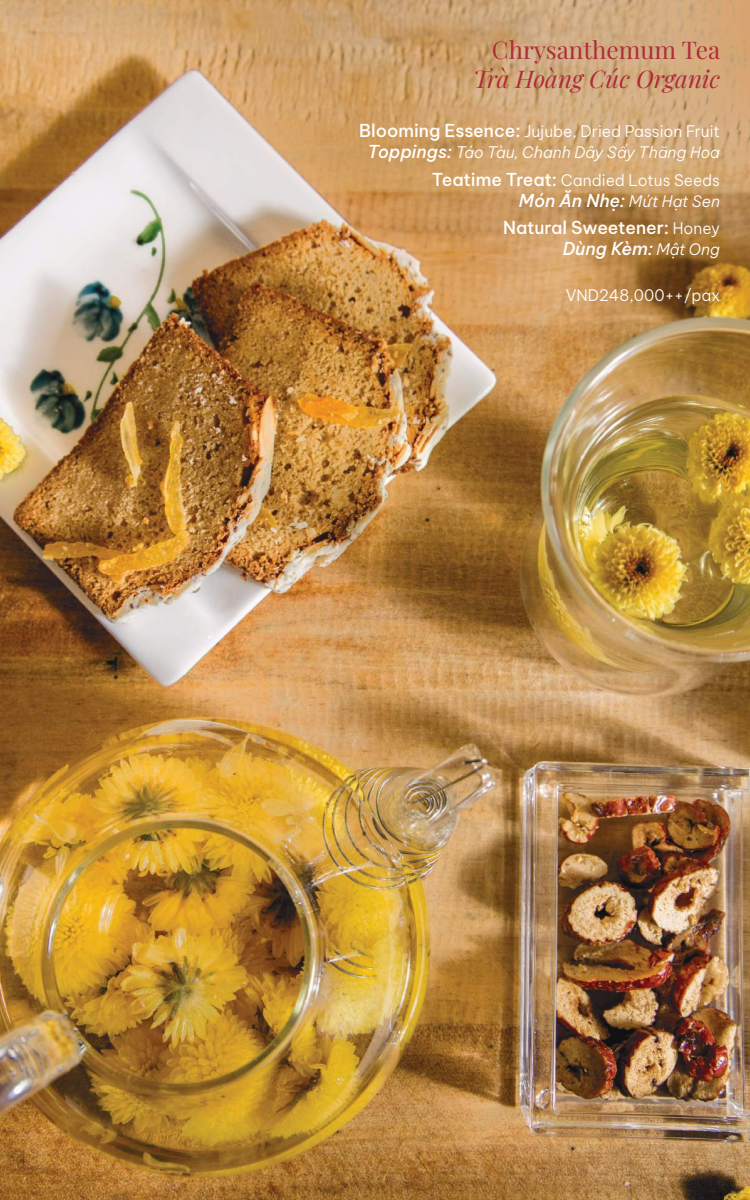
<style>
.page{position:relative;width:750px;height:1200px;background:#fff}
.page>*{position:absolute;margin:0;border:0;box-sizing:border-box;transform-origin:0 0}
.t1{font:italic 24.38px "Playfair Display";color:#b02c38}
.t2{font:24.38px "Playfair Display";color:#b02c38}
.t3{font:500 17.5px/27.5px "Be Vietnam Pro";color:#fff;text-align:right}
.t4{font:italic 500 17.5px "Be Vietnam Pro";color:#fff}
.t5{font:italic 300 15.62px/21px "Be Vietnam Pro";color:#fff;text-align:center}
.t6{font:300 15.62px "Be Vietnam Pro";color:#fff}
.s1{font-weight:500;font-style:normal;font-size:17.5px}
.s2{font-style:normal}
.s3{font-weight:500;font-size:17.5px}
.s4{font-style:italic}
.s5{font-weight:300;font-style:italic;font-size:15.62px}
.s6{font-weight:300;font-size:15.62px}
</style>
<div class="page">
<img style="left:0;top:0;width:750px;height:1200px">
<h1 class="t2" style="left:492px;top:31px;width:230px">Chrysanthemum Tea</h1>
<h1 class="t1" style="left:473px;top:60px;width:248px">Trà Hoàng Cúc Organic</h1>
<p class="t5" style="left:359px;top:119px;width:362px"><span class="s1">Blooming Essence:</span> <span class="s2">Jujube, Dried Passion Fruit<br></span><span class="s3">Toppings:</span> Táo Tàu, Chanh Dây Sấy Thăng Hoa</p>
<p class="t6" style="left:432px;top:167px;width:290px"><span class="s3">Teatime Treat:</span> Candied Lotus Seeds</p>
<p class="t3" style="left:503px;top:185px;width:218px"><span class="s4">Món Ăn Nhẹ:</span> <span class="s5">Mứt Hạt Sen<br></span>Natural Sweetener: <span class="s6">Honey</span></p>
<p class="t4" style="left:563px;top:234px;width:159px">Dùng Kèm: <span class="s6">Mật Ong</span></p>
<p class="t6" style="left:566px;top:283px;width:156px">VND248,000++/pax</p>
</div>
